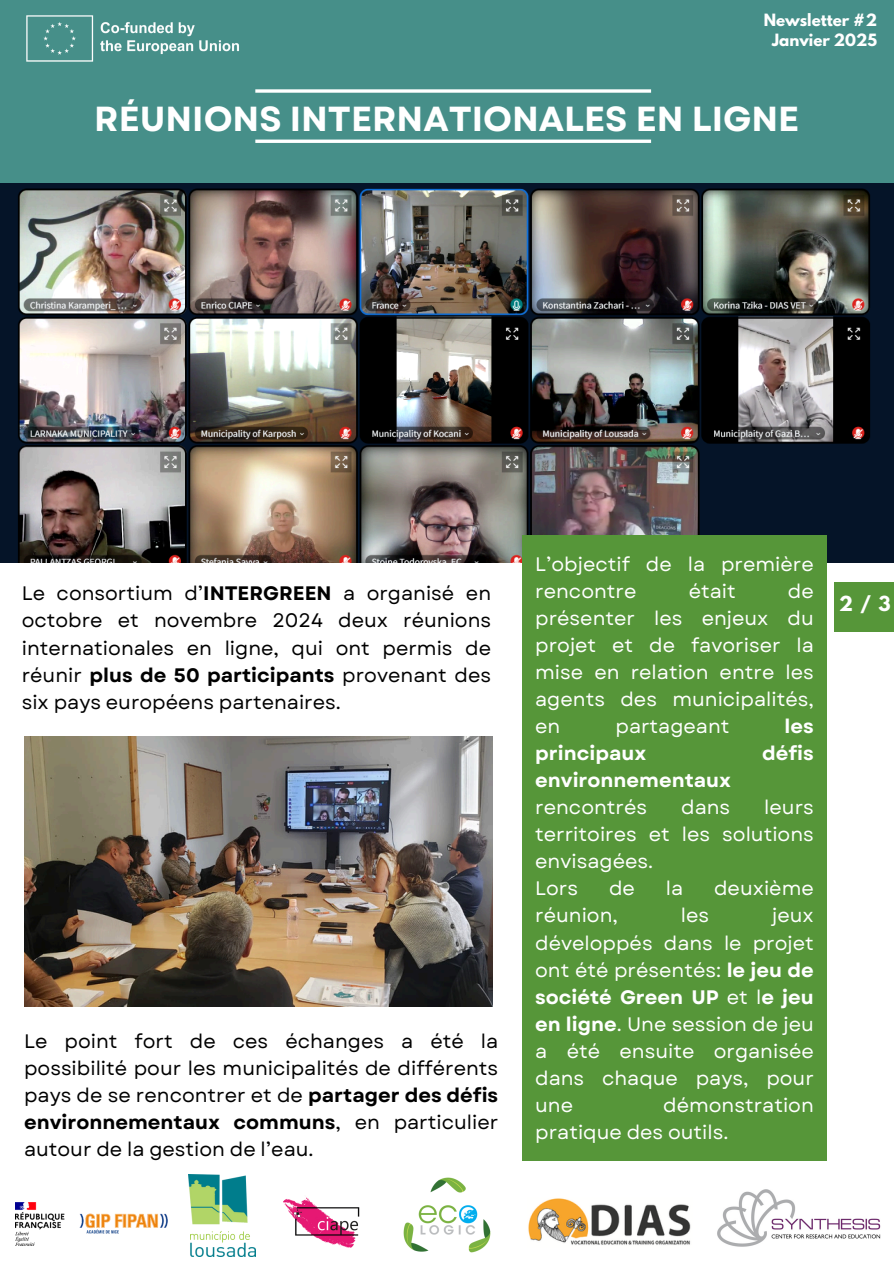
<style>
.page{position:relative;width:894px;height:1264px;background:#fff}
.page>*{position:absolute;margin:0;border:0;box-sizing:border-box;transform-origin:0 0}
.t1{font:700 34.8px "Garet";color:#fff}
.t2{font:19.5px/27px "Garet";color:#fff}
.t3{font:19.5px/27px "Garet";color:#000;text-align:justify}
.t4{font:700 19.5px/27px "Garet";color:#fff}
.t5{font:700 18.3px "League Spartan";color:#fff}
.t6{font:700 15px "League Spartan";color:#fff}
.s1{font-weight:700}
.s2{font-weight:400}
</style>
<div class="page">
<div style="left:0;top:0;width:893px;height:200px;background:#468f89"></div>
<img style="left:0;top:183px;width:893px;height:379px">
<img style="left:24px;top:736px;width:468px;height:270px">
<img style="left:16px;top:1202px;width:152px;height:43px">
<img style="left:189px;top:1174px;width:66px;height:82px">
<img style="left:283px;top:1197px;width:77px;height:51px">
<img style="left:403px;top:1177px;width:88px;height:76px">
<img style="left:528px;top:1198px;width:163px;height:47px">
<img style="left:717px;top:1189px;width:164px;height:58px">
<svg style="left:255px;top:139px;width:396px;height:4px;background:#e1edec"></svg>
<svg style="left:255px;top:89px;width:396px;height:4px;background:#e2edec"></svg>
<div style="left:834px;top:582px;width:59px;height:49px;background:#569639"></div>
<div style="left:522px;top:535px;width:304px;height:626px;background:#569639"></div>
<img style="left:26px;top:15px;width:213px;height:47px">
<p class="t6" style="left:763px;top:12px;width:115px">Newsletter #2</p>
<p class="t6" style="left:772px;top:33px;width:106px">Janvier 2025</p>
<p class="t1" style="left:94px;top:93px;width:706px">RÉUNIONS INTERNATIONALES EN LIGNE</p>
<p class="t3" style="left:22px;top:580px;width:471px">Le consortium d’<span class="s1">INTERGREEN</span> a organisé en octobre et novembre 2024 deux réunions internationales en ligne, qui ont permis de réunir <span class="s1">plus de 50 participants</span> provenant des six pays européens partenaires.</p>
<p class="t3" style="left:24px;top:1027px;width:475px">Le point fort de ces échanges a été la possibilité pour les municipalités de différents pays de se rencontrer et de <span class="s1">partager des défis environnementaux communs</span>, en particulier autour de la gestion de l’eau.</p>
<h1 class="t2" style="left:535px;top:551px;width:280px">L’objectif de la première rencontre</h1>
<h1 class="t2" style="left:688px;top:578px;width:49px">était</h1>
<h1 class="t2" style="left:535px;top:578px;width:280px;text-align:justify;text-indent:253px">de présenter les enjeux du projet et de favoriser la mise en relation entre les agents des municipalités, en</h1>
<h1 class="t2" style="left:615px;top:713px;width:115px">partageant</h1>
<h1 class="t4" style="left:784px;top:713px;width:31px">les</h1>
<h1 class="t4" style="left:535px;top:740px;width:113px">principaux</h1>
<h1 class="t4" style="left:762px;top:740px;width:53px">défis</h1>
<h1 class="t4" style="left:535px;top:767px;width:197px">environnementaux <span class="s2">rencontrés</span></h1>
<h1 class="t2" style="left:535px;top:794px;width:280px;text-indent:229px">leurs territoires et les solutions envisagées.<br>Lors</h1>
<h1 class="t2" style="left:681px;top:794px;width:51px">dans</h1>
<h1 class="t2" style="left:609px;top:875px;width:27px">de</h1>
<h1 class="t2" style="left:665px;top:875px;width:19px">la</h1>
<h1 class="t2" style="left:714px;top:875px;width:101px">deuxième</h1>
<h1 class="t2" style="left:535px;top:902px;width:84px">réunion,</h1>
<h1 class="t2" style="left:680px;top:902px;width:30px">les</h1>
<h1 class="t2" style="left:535px;top:902px;width:280px;text-align:justify;text-indent:237px">jeux développés dans le projet ont été présentés: <span class="s1">le jeu de société Green UP</span> et l<span class="s1">e jeu en ligne</span>. Une session de jeu a été ensuite organisée dans chaque pays, pour une</h1>
<h1 class="t2" style="left:535px;top:1091px;width:280px;text-indent:128px">démonstration pratique des outils.</h1>
<p class="t5" style="left:838px;top:595px;width:53px">2/3</p>
</div>
